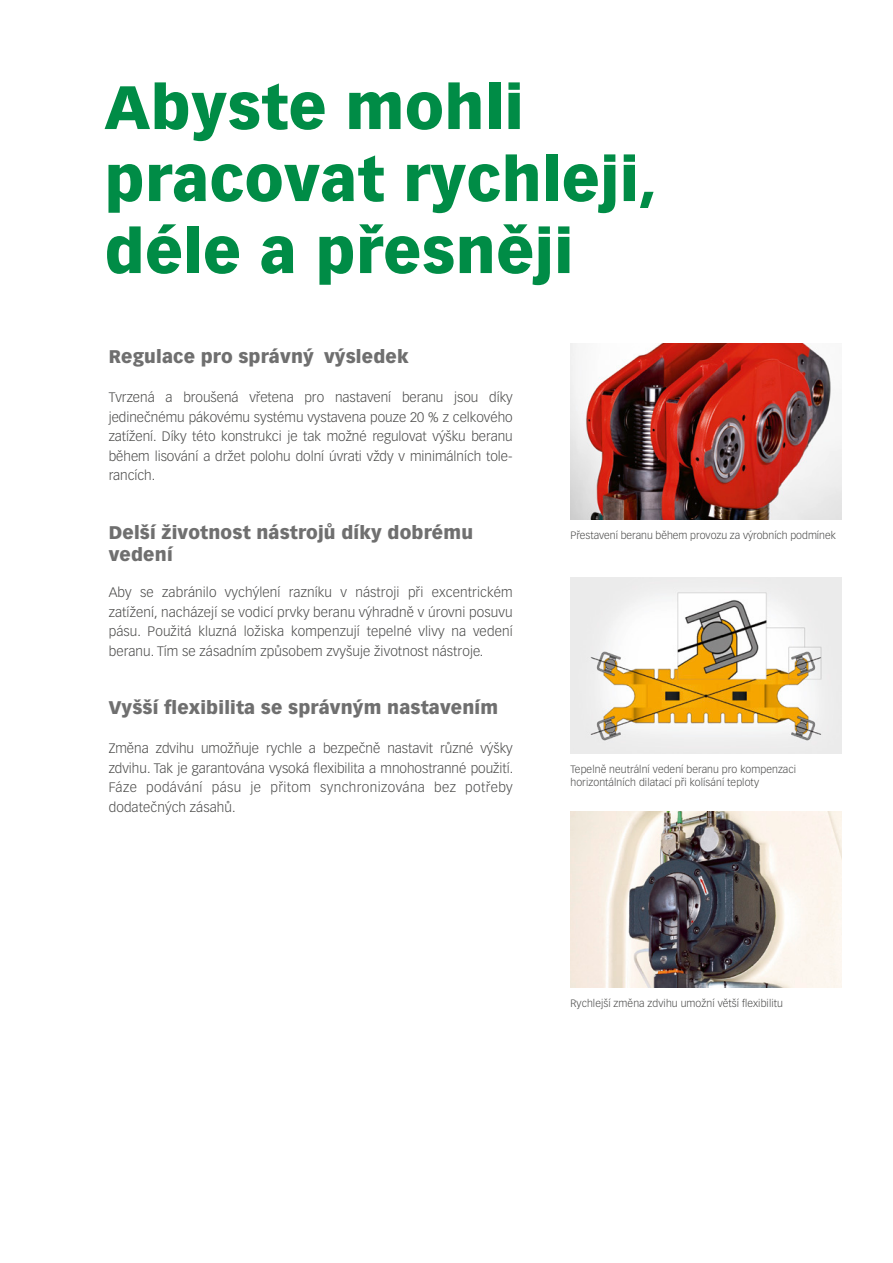
<style>
.page{position:relative;width:893px;height:1263px;background:#fff}
.page>*{position:absolute;margin:0;border:0;box-sizing:border-box;transform-origin:0 0}
.t1{font:900 60px/72px "Vectora LT Pro";letter-spacing:.01em;color:#008c46}
.t2{font:900 18px/22.5px "Vectora LT Pro";letter-spacing:.01em;color:#6f6f6f}
.t3{font:300 13.5px/19.5px "Vectora LT Pro";letter-spacing:.01em;color:#4a4a49;text-align:justify}
.t4{font:300 10.5px/13.5px "Vectora LT Pro";letter-spacing:.01em;color:#4a4a49}
</style>
<div class="page">
<img style="left:570px;top:344px;width:272px;height:175px">
<img style="left:570px;top:812px;width:272px;height:175px">
<img style="left:570px;top:578px;width:272px;height:175px">
<h1 class="t1" style="left:105px;top:71px;width:554px">Abyste mohli pracovat rychleji, déle a přesněji</h1>
<h2 class="t2" style="left:109px;top:345px;width:301px">Regulace pro správný výsledek</h2>
<p class="t3" style="left:109px;top:387px;width:405px">Tvrzená a broušená vřetena pro nastavení beranu jsou díky jedinečnému pákovému systému vystavena pouze 20 % z celkového zatížení. Díky této konstrukci je tak možné regulovat výšku beranu během lisování a držet polohu dolní úvrati vždy v minimálních tole&shy;rancích.</p>
<h2 class="t2" style="left:109px;top:521px;width:366px">Delší životnost nástrojů díky dobrému vedení</h2>
<p class="t3" style="left:109px;top:582px;width:405px">Aby se zabránilo vychýlení razníku v nástroji při excentrickém zatížení, nacházejí se vodicí prvky beranu výhradně v úrovni posuvu pásu. Použitá kluzná ložiska kompenzují tepelné vlivy na vedení beranu. Tím se zásadním způsobem zvyšuje životnost nástroje.</p>
<h2 class="t2" style="left:109px;top:696px;width:391px">Vyšší flexibilita se správným nastavením</h2>
<p class="t3" style="left:109px;top:738px;width:406px">Změna zdvihu umožňuje rychle a bezpečně nastavit různé výšky zdvihu. Tak je garantována vysoká flexibilita a mnohostranné použití.<br>Fáze podávání pásu je přitom synchronizována bez potřeby dodatečných zásahů.</p>
<p class="t4" style="left:570px;top:528px;width:267px">Přestavení beranu během provozu za výrobních podmínek</p>
<p class="t4" style="left:570px;top:762px;width:227px">Tepelně neutrální vedení beranu pro kompenzaci horizontálních dilatací při kolísání teploty</p>
<p class="t4" style="left:570px;top:996px;width:214px">Rychlejší změna zdvihu umožní větší flexibilitu</p>
</div>
